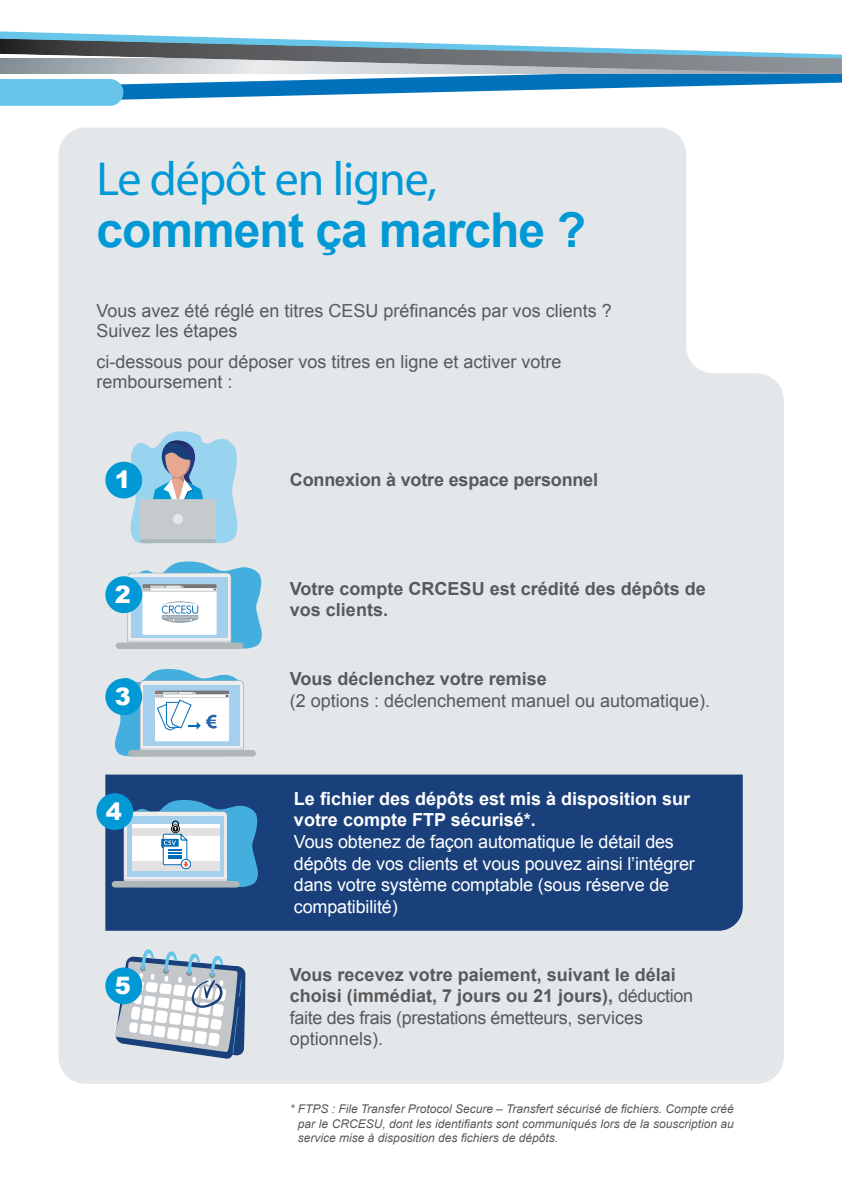
<style>
.page{position:relative;width:842px;height:1191px;background:#fff}
.page>*{position:absolute;margin:0;border:0;box-sizing:border-box;transform-origin:0 0}
.t1{font:700 48px "Arial";letter-spacing:-.02em;color:#0099d6}
.t2{font:48px "Myriad Pro";letter-spacing:-.02em;color:#0099d6}
.t3{font:900 24px "Arial";color:#fff}
.t4{font:700 18px/21.6px "Arial";color:#58595b}
.t5{font:18px/20px "Arial";color:#58595b}
.t6{font:18px/21.6px "Arial";letter-spacing:-.01em;color:#fff}
.t7{font:700 18px/21.6px "Arial";color:#fff}
.t8{font:italic 12px/14.4px "Arial";color:#58595b;text-align:justify}
.s1{font-weight:400}
</style>
<div class="page">
<div style="left:58px;top:128px;width:726px;height:955px;background:#e4e7e9"></div>
<svg style="left:0;top:31px;width:842px;height:75px"></svg>
<div style="left:105px;top:774px;width:638px;height:156px;background:#1a407b"></div>
<svg style="left:128px;top:561px;width:134px;height:88px"></svg>
<div style="left:116px;top:642px;width:127px;height:7px;background:#afb6b8;border-radius:3px"></div>
<div style="left:128px;top:750px;width:128px;height:6px;background:#afb6b8;border-radius:3px"></div>
<svg style="left:115px;top:669px;width:128px;height:87px"></svg>
<div style="left:112px;top:881px;width:128px;height:6px;background:#afb6b8;border-radius:3px"></div>
<svg style="left:124px;top:800px;width:134px;height:87px"></svg>
<svg style="left:129px;top:431px;width:109px;height:112px;background:#9ec7de"></svg>
<div style="left:140px;top:499px;width:76px;height:40px;background:#c5cacc;border-radius:2px"></div>
<hr style="left:140px;top:539px;width:76px;height:4px;background:#afb6b8;border-radius:2px">
<div style="left:173px;top:514px;width:10px;height:10px;background:#e5e6e7;border-radius:50%"></div>
<div style="left:105px;top:462px;width:37px;height:36px;background:#0099d6;border-radius:50%"></div>
<div style="left:105px;top:576px;width:37px;height:37px;background:#0099d6;border-radius:50%"></div>
<div style="left:105px;top:678px;width:37px;height:37px;background:#0099d6;border-radius:50%"></div>
<div style="left:96px;top:793px;width:37px;height:37px;background:#0099d6;border-radius:50%"></div>
<svg style="left:115px;top:948px;width:131px;height:111px"></svg>
<div style="left:105px;top:967px;width:37px;height:37px;background:#0099d6;border-radius:50%"></div>
<h1 class="t2" style="left:96px;top:161px;width:342px">Le dépôt en ligne,</h1>
<h1 class="t1" style="left:96px;top:212px;width:491px">comment ça marche ?</h1>
<p class="t5" style="left:96px;top:301px;width:517px">Vous avez été réglé en titres CESU préfinancés par vos clients ?<br>Suivez les étapes</p>
<p class="t5" style="left:96px;top:352px;width:467px">ci-dessous pour déposer vos titres en ligne et activer votre remboursement :</p>
<h2 class="t3" style="left:115px;top:466px;width:18px">1</h2>
<h2 class="t3" style="left:115px;top:580px;width:18px">2</h2>
<h2 class="t3" style="left:115px;top:682px;width:18px">3</h2>
<h2 class="t3" style="left:106px;top:797px;width:18px">4</h2>
<h2 class="t3" style="left:115px;top:971px;width:18px">5</h2>
<p class="t4" style="left:290px;top:470px;width:310px">Connexion à votre espace personnel</p>
<p class="t4" style="left:290px;top:579px;width:417px">Votre compte CRCESU est crédité des dépôts de vos clients.</p>
<p class="t4" style="left:290px;top:669px;width:258px">Vous déclenchez votre remise</p>
<p class="t5" style="left:290px;top:690px;width:422px">(2 options : déclenchement manuel ou automatique).</p>
<p class="t7" style="left:294px;top:788px;width:398px">Le fichier des dépôts est mis à disposition sur votre compte FTP sécurisé*.</p>
<p class="t6" style="left:294px;top:831px;width:402px">Vous obtenez de façon automatique le détail des dépôts de vos clients et vous pouvez ainsi l’intégrer dans votre système comptable (sous réserve de compatibilité)</p>
<p class="t4" style="left:290px;top:965px;width:405px">Vous recevez votre paiement, suivant le délai choisi (immédiat, 7 jours ou 21 jours), <span class="s1">déduction faite des frais (prestations émetteurs, services optionnels).</span></p>
<p class="t8" style="left:298px;top:1102px;width:437px;text-indent:-8px">* FTPS : File Transfer Protocol Secure – Transfert sécurisé de fichiers. Compte créé par le CRCESU, dont les identifiants sont communiqués lors de la souscription au service mise à disposition des fichiers de dépôts.</p>
</div>
